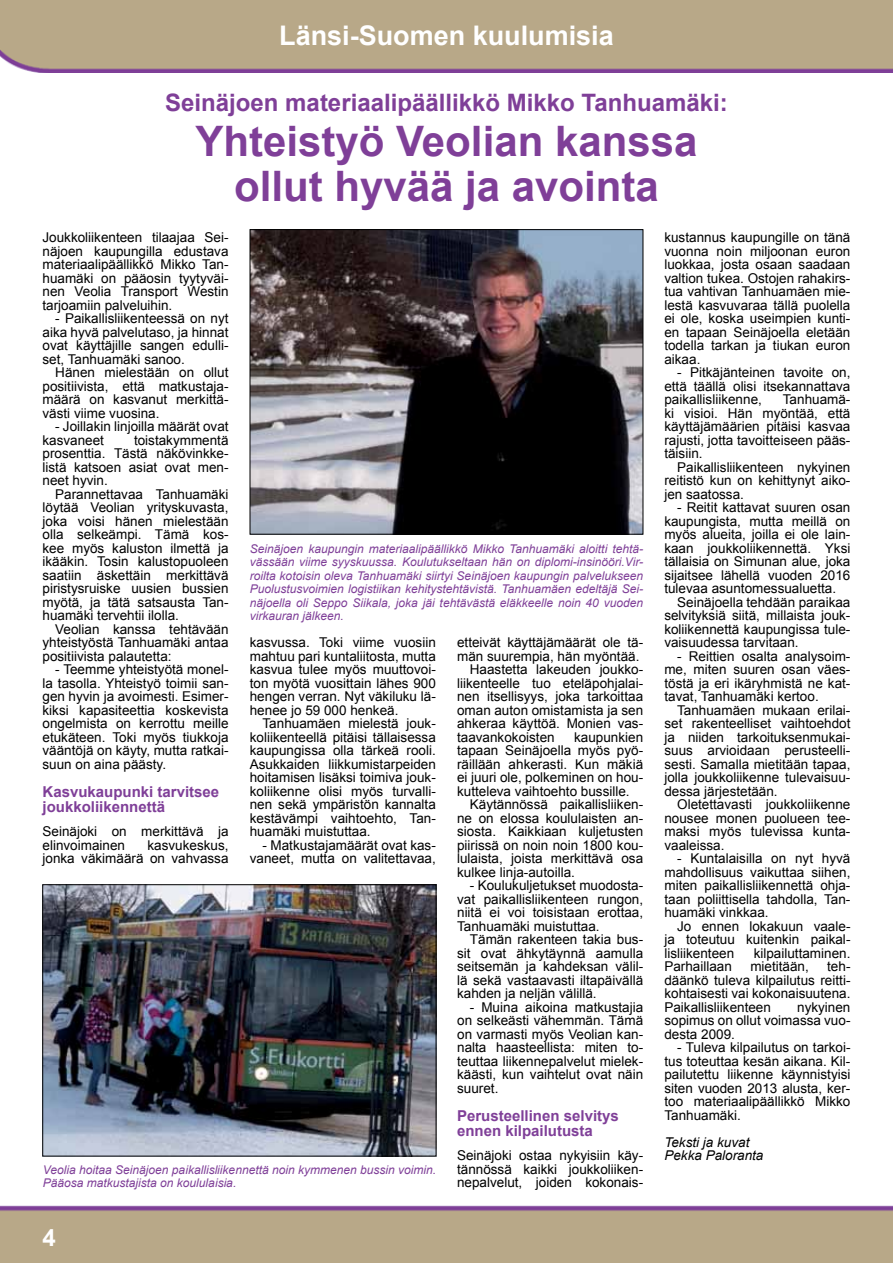
<style>
.page{position:relative;width:893px;height:1263px;background:#fff}
.page>*{position:absolute;margin:0;border:0;box-sizing:border-box;transform-origin:0 0}
.t1{font:700 42px/45px "Arial";color:#7f3f98;text-align:center}
.t2{font:700 27px "Arial";color:#fff}
.t3{font:700 24px "Arial";color:#7f3f98}
.t4{font:700 24px "Arial";color:#fff}
.t5{font:700 15px/15px "Arial";color:#7f3f98}
.t6{font:13.5px/13.5px "Arial";color:#000;text-align:justify}
.t7{font:italic 13.5px/13.5px "Arial";color:#000}
.t8{font:italic 12px/13.5px "Arial";color:#7f3f98;text-align:justify}
</style>
<div class="page">
<img style="left:0;top:0;width:893px;height:73px">
<img style="left:0;top:1205px;width:893px;height:58px">
<img style="left:252px;top:231px;width:389px;height:301px">
<div style="left:250px;top:229px;width:393px;height:305px;border:1px solid #000"></div>
<img style="left:45px;top:886px;width:389px;height:268px">
<div style="left:43px;top:884px;width:393px;height:272px;border:1px solid #000"></div>
<h2 class="t2" style="left:279px;top:18px;width:336px">Länsi-Suomen kuulumisia</h2>
<h3 class="t3" style="left:165px;top:87px;width:564px">Seinäjoen materiaalipäällikkö Mikko Tanhuamäki:</h3>
<h1 class="t1" style="left:196px;top:120px;width:503px">Yhteistyö Veolian kanssa ollut hyvää ja avointa</h1>
<p class="t6" style="left:43px;top:231px;width:188px">Joukkoliikenteen tilaajaa Sei&shy;näjoen kaupungilla edustava materiaalipäällikkö Mikko Tan&shy;huamäki on pääosin tyytyväi&shy;nen Veolia Transport Westin tarjoamiin palveluihin.</p>
<p class="t6" style="left:43px;top:312px;width:188px;text-indent:13px">- Paikallisliikenteessä on nyt aika hyvä palvelutaso, ja hinnat ovat käyttäjille sangen edulli&shy;set, Tanhuamäki sanoo.</p>
<p class="t6" style="left:43px;top:366px;width:188px;text-indent:13px">Hänen mielestään on ollut positiivista, että matkustaja&shy;määrä on kasvanut merkittä&shy;västi viime vuosina.</p>
<p class="t6" style="left:43px;top:420px;width:188px;text-indent:13px">- Joillakin linjoilla määrät ovat kasvaneet</p>
<p class="t6" style="left:664px;top:231px;width:188px">kustannus kaupungille on tänä vuonna noin miljoonan euron luokkaa, josta osaan saadaan valtion tukea. Ostojen rahakirs&shy;tua vahtivan Tanhuamäen mie&shy;lestä kasvuvaraa tällä puolella ei ole, koska useimpien kunti&shy;en tapaan Seinäjoella eletään todella tarkan ja tiukan euron aikaa.</p>
<p class="t6" style="left:664px;top:366px;width:188px;text-indent:13px">- Pitkäjänteinen tavoite on, että täällä olisi itsekannattava paikallisliikenne,</p>
<p class="t6" style="left:664px;top:393px;width:188px;text-indent:119px">Tanhuamä&shy;ki visioi. Hän myöntää, että käyttäjämäärien pitäisi kasvaa rajusti, jotta tavoitteiseen pääs&shy;täisiin.</p>
<p class="t6" style="left:664px;top:460px;width:188px;text-indent:13px">Paikallisliikenteen nykyinen reitistö kun on kehittynyt aiko&shy;jen saatossa.</p>
<p class="t6" style="left:664px;top:501px;width:188px;text-indent:13px">- Reitit kattavat suuren osan kaupungista, mutta meillä on myös alueita, joilla ei ole lain&shy;kaan joukkoliikennettä. Yksi tällaisia on Simunan alue, joka sijaitsee lähellä vuoden 2016 tulevaa asuntomessualuetta.</p>
<p class="t6" style="left:664px;top:595px;width:188px;text-indent:13px">Seinäjoella tehdään paraikaa selvityksiä siitä, millaista jouk&shy;koliikennettä kaupungissa tule&shy;vaisuudessa tarvitaan.</p>
<p class="t6" style="left:664px;top:649px;width:188px;text-indent:13px">- Reittien osalta analysoim&shy;me, miten suuren osan väes&shy;töstä ja eri ikäryhmistä ne kat&shy;tavat, Tanhuamäki kertoo.</p>
<p class="t6" style="left:664px;top:703px;width:188px;text-indent:13px">Tanhuamäen mukaan erilai&shy;set rakenteelliset vaihtoehdot ja niiden tarkoituksenmukai&shy;suus arvioidaan perusteelli&shy;sesti. Samalla mietitään tapaa, jolla joukkoliikenne tulevaisuu&shy;dessa järjestetään.</p>
<p class="t6" style="left:664px;top:798px;width:188px;text-indent:13px">Oletettavasti joukkoliikenne nousee monen puolueen tee&shy;maksi myös tulevissa kunta&shy;vaaleissa.</p>
<p class="t6" style="left:664px;top:852px;width:188px;text-indent:13px">- Kuntalaisilla on nyt hyvä mahdollisuus vaikuttaa siihen, miten paikallisliikennettä ohja&shy;taan poliittisella tahdolla, Tan&shy;huamäki vinkkaa.</p>
<p class="t6" style="left:664px;top:919px;width:188px;text-indent:13px">Jo ennen lokakuun vaale&shy;ja toteutuu kuitenkin paikal&shy;lisliikenteen</p>
<p class="t6" style="left:43px;top:433px;width:188px;text-indent:92px">toistakymmentä prosenttia. Tästä näkövinkke&shy;listä katsoen asiat ovat men&shy;neet hyvin.</p>
<p class="t6" style="left:43px;top:487px;width:188px;text-indent:13px">Parannettavaa Tanhuamäki löytää Veolian yrityskuvasta, joka voisi hänen mielestään olla selkeämpi. Tämä kos&shy;kee myös kaluston ilmettä ja ikääkin. Tosin kalustopuoleen saatiin äskettäin merkittävä piristysruiske uusien bussien myötä, ja tätä satsausta Tan&shy;huamäki tervehtii ilolla.</p>
<p class="t6" style="left:43px;top:622px;width:188px;text-indent:13px">Veolian kanssa tehtävään yhteistyöstä Tanhuamäki antaa positiivista palautetta:</p>
<p class="t6" style="left:43px;top:663px;width:188px;text-indent:13px">- Teemme yhteistyötä monel&shy;la tasolla. Yhteistyö toimii san&shy;gen hyvin ja avoimesti. Esimer&shy;kiksi kapasiteettia koskevista ongelmista on kerrottu meille etukäteen. Toki myös tiukkoja vääntöjä on käyty, mutta ratkai&shy;suun on aina päästy.</p>
<p class="t5" style="left:43px;top:785px;width:178px">Kasvukaupunki tarvitsee joukkoliikennettä</p>
<p class="t6" style="left:43px;top:825px;width:188px">Seinäjoki on merkittävä ja elinvoimainen</p>
<p class="t8" style="left:250px;top:542px;width:395px">Seinäjoen kaupungin materiaalipäällikkö Mikko Tanhuamäki aloitti tehtä&shy;vässään viime syyskuussa. Koulutukseltaan hän on diplomi-insinööri.Vir&shy;roilta kotoisin oleva Tanhuamäki siirtyi Seinäjoen kaupungin palvelukseen Puolustusvoimien logistiikan kehitystehtävistä. Tanhuamäen edeltäjä Sei&shy;näjoella oli Seppo Siikala, joka jäi tehtävästä eläkkeelle noin 40 vuoden virkauran jälkeen.</p>
<p class="t6" style="left:457px;top:636px;width:188px">etteivät käyttäjämäärät ole tä-</p>
<p class="t6" style="left:457px;top:649px;width:184px">män suurempia, hän myöntää.</p>
<p class="t6" style="left:470px;top:663px;width:175px">Haastetta lakeuden joukko-</p>
<p class="t6" style="left:457px;top:676px;width:188px">liikenteelle tuo eteläpohjalai-</p>
<p class="t6" style="left:457px;top:690px;width:188px">nen itsellisyys, joka tarkoittaa</p>
<p class="t6" style="left:457px;top:703px;width:188px">oman auton omistamista ja sen</p>
<p class="t6" style="left:457px;top:717px;width:188px">ahkeraa käyttöä. Monien vas-</p>
<p class="t6" style="left:457px;top:730px;width:99px">taavankokoisten</p>
<p class="t6" style="left:574px;top:730px;width:71px">kaupunkien</p>
<p class="t6" style="left:457px;top:744px;width:188px">tapaan Seinäjoella myös pyö-</p>
<p class="t6" style="left:457px;top:757px;width:188px">räillään ahkerasti. Kun mäkiä</p>
<p class="t6" style="left:457px;top:771px;width:188px">ei juuri ole, polkeminen on hou-</p>
<p class="t6" style="left:457px;top:784px;width:174px">kutteleva vaihtoehto bussille.</p>
<p class="t6" style="left:470px;top:798px;width:175px">Käytännössä paikallisliiken-</p>
<p class="t6" style="left:457px;top:811px;width:188px">ne on elossa koululaisten an-</p>
<p class="t6" style="left:457px;top:825px;width:188px">siosta. Kaikkiaan kuljetusten</p>
<p class="t6" style="left:457px;top:838px;width:188px">piirissä on noin noin 1800 kou-</p>
<p class="t6" style="left:457px;top:852px;width:188px">lulaista, joista merkittävä osa</p>
<p class="t6" style="left:457px;top:865px;width:119px">kulkee linja-autoilla.</p>
<p class="t6" style="left:457px;top:879px;width:188px;text-indent:13px">- Koulukuljetukset muodosta&shy;vat paikallisliikenteen rungon, niitä ei voi toisistaan erottaa, Tanhuamäki muistuttaa.</p>
<p class="t6" style="left:457px;top:933px;width:188px;text-indent:13px">Tämän rakenteen takia bus&shy;sit ovat ähkytäynnä aamulla seitsemän ja kahdeksan välil&shy;lä sekä vastaavasti iltapäivällä kahden ja neljän välillä.</p>
<p class="t6" style="left:457px;top:1000px;width:188px;text-indent:13px">- Muina aikoina matkustajia on selkeästi vähemmän. Tämä on varmasti myös Veolian kan&shy;nalta haasteellista: miten to&shy;teuttaa liikennepalvelut mielek&shy;käästi, kun vaihtelut ovat näin suuret.</p>
<p class="t5" style="left:457px;top:1109px;width:163px">Perusteellinen selvitys ennen kilpailutusta</p>
<p class="t6" style="left:457px;top:1149px;width:188px">Seinäjoki ostaa nykyisiin käy&shy;tännössä kaikki joukkoliiken&shy;nepalvelut, joiden kokonais-</p>
<p class="t6" style="left:250px;top:636px;width:188px">kasvussa. Toki viime vuosiin mahtuu pari kuntaliitosta, mutta kasvua tulee myös muuttovoi&shy;ton myötä vuosittain lähes 900 hengen verran. Nyt väkiluku lä&shy;henee jo 59 000 henkeä.</p>
<p class="t6" style="left:250px;top:717px;width:188px;text-indent:13px">Tanhuamäen mielestä jouk&shy;koliikenteellä pitäisi tällaisessa kaupungissa olla tärkeä rooli.<br>Asukkaiden liikkumistarpeiden hoitamisen lisäksi toimiva jouk&shy;koliikenne olisi myös turvalli&shy;nen sekä ympäristön kannalta kestävämpi vaihtoehto, Tan&shy;huamäki muistuttaa.</p>
<p class="t6" style="left:250px;top:838px;width:188px;text-align:right">- Matkustajamäärät ovat kas&shy;vaneet, mutta on valitettavaa,</p>
<p class="t6" style="left:43px;top:838px;width:188px;text-align:right">kasvukeskus,<br>jonka väkimäärä on vahvassa</p>
<p class="t6" style="left:754px;top:946px;width:98px">kilpailuttaminen.</p>
<p class="t6" style="left:664px;top:960px;width:69px">Parhaillaan</p>
<p class="t6" style="left:750px;top:960px;width:60px">mietitään,</p>
<p class="t6" style="left:664px;top:960px;width:188px;text-indent:163px">teh&shy;däänkö tuleva kilpailutus reitti&shy;kohtaisesti vai kokonaisuutena.<br>Paikallisliikenteen</p>
<p class="t6" style="left:664px;top:1000px;width:188px;text-indent:133px">nykyinen sopimus on ollut voimassa vuo&shy;desta 2009.</p>
<p class="t6" style="left:664px;top:1041px;width:188px;text-indent:13px">- Tuleva kilpailutus on tarkoi&shy;tus toteuttaa kesän aikana. Kil&shy;pailutettu liikenne käynnistyisi siten vuoden 2013 alusta, ker&shy;too materiaalipäällikkö Mikko Tanhuamäki.</p>
<p class="t7" style="left:664px;top:1135px;width:101px">Teksti ja kuvat<br>Pekka Paloranta</p>
<p class="t8" style="left:43px;top:1163px;width:395px">Veolia hoitaa Seinäjoen paikallisliikennettä noin kymmenen bussin voimin.<br>Pääosa matkustajista on koululaisia.</p>
<h3 class="t4" style="left:43px;top:1222px;width:15px">4</h3>
</div>
